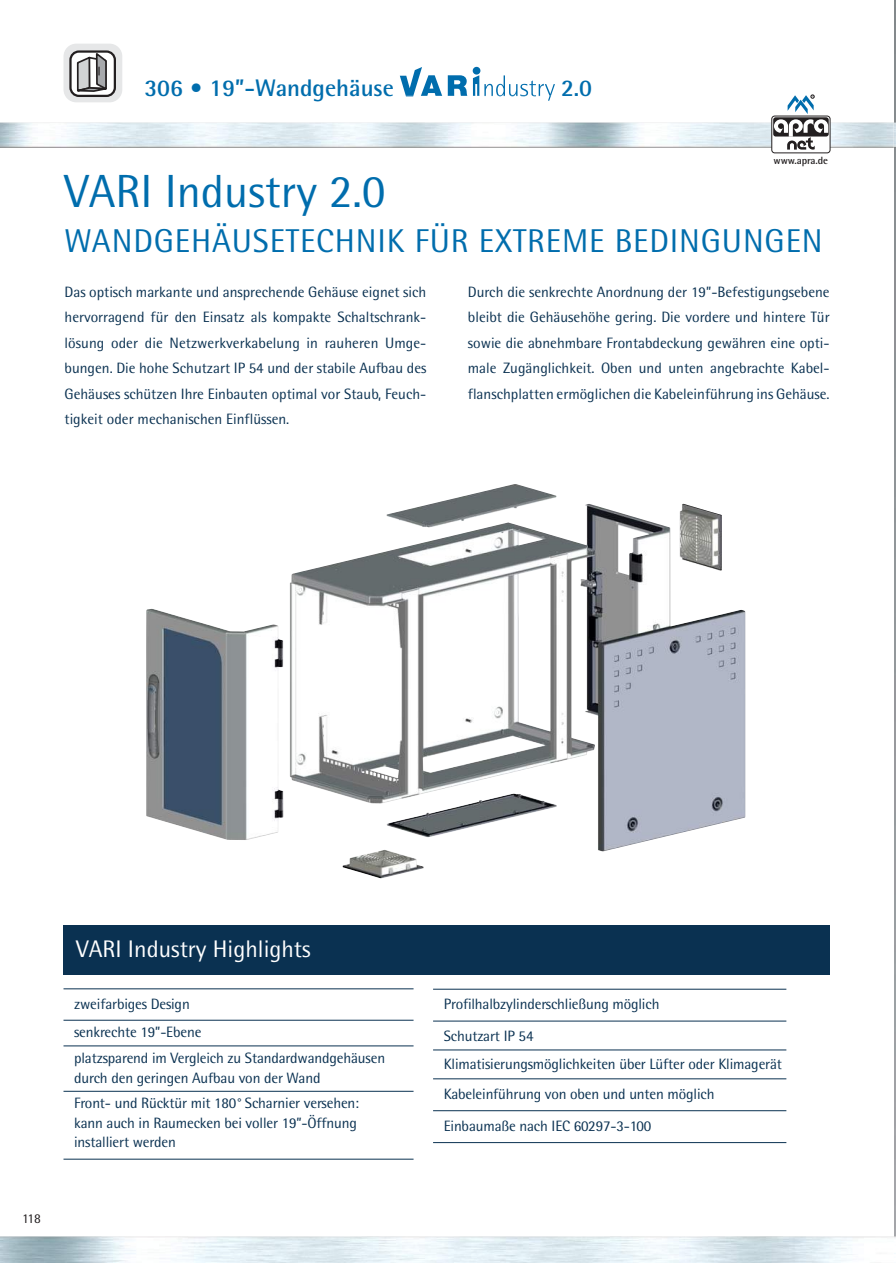
<style>
.page{position:relative;width:896px;height:1263px;background:#fff}
.page>*{position:absolute;margin:0;border:0;box-sizing:border-box;transform-origin:0 0}
.t1{font:46.5px "Agfa Rotis Semisans";color:#006dad}
.t2{font:33px "Agfa Rotis Semisans";letter-spacing:.025em;color:#006dad}
.t3{font:700 24px "Agfa Rotis Semisans";color:#006dad}
.t4{font:24px "Agfa Rotis Semisans";color:#fff}
.t5{font:15px/25.5px "Agfa Rotis Semisans";letter-spacing:-.01em;color:#0a3151}
.t6{font:13.5px "Agfa Rotis Semisans";color:#231f20}
.t7{font:700 10.5px "Agfa Rotis Semisans";letter-spacing:-.005em;color:#231f20}
</style>
<div class="page">
<img style="left:894px;top:0;width:1px;height:1236px">
<img style="left:0;top:122px;width:895px;height:26px">
<div style="left:63px;top:44px;width:59px;height:58px;background:#e6e7e8;border-radius:13px"></div>
<svg style="left:69px;top:50px;width:47px;height:47px"></svg>
<svg style="left:69px;top:50px;width:47px;height:43px"></svg>
<div style="left:771px;top:116px;width:58px;height:37px;border:1px solid #231f20;border-radius:3px"></div>
<svg style="left:772px;top:117px;width:56px;height:20px"></svg>
<svg style="left:773px;top:95px;width:54px;height:55px"></svg>
<svg style="left:399px;top:67px;width:155px;height:34px"></svg>
<img style="left:146px;top:484px;width:598px;height:394px">
<hr style="left:63px;top:988px;width:350px;height:1px;background:#0a3151">
<hr style="left:63px;top:1020px;width:350px;height:1px;background:#0a3151">
<hr style="left:63px;top:1046px;width:350px;height:1px;background:#0a3151">
<hr style="left:63px;top:1091px;width:350px;height:1px;background:#0a3151">
<hr style="left:63px;top:1159px;width:350px;height:1px;background:#0a3151">
<hr style="left:433px;top:989px;width:353px;height:1px;background:#0a3151">
<hr style="left:433px;top:1021px;width:353px;height:1px;background:#0a3151">
<hr style="left:433px;top:1050px;width:353px;height:1px;background:#0a3151">
<hr style="left:433px;top:1078px;width:353px;height:1px;background:#0a3151">
<hr style="left:433px;top:1110px;width:353px;height:1px;background:#0a3151">
<hr style="left:433px;top:1142px;width:353px;height:1px;background:#0a3151">
<div style="left:63px;top:925px;width:766px;height:50px;background:#0a3151"></div>
<h3 class="t3" style="left:144px;top:79px;width:251px">306 • 19”-Wandgehäuse</h3>
<h3 class="t3" style="left:560px;top:79px;width:33px">2.0</h3>
<p class="t7" style="left:773px;top:157px;width:56px">www.apra.de</p>
<h1 class="t1" style="left:64px;top:175px;width:322px">VARI Industry 2.0</h1>
<h2 class="t2" style="left:64px;top:229px;width:759px">WANDGEHÄUSETECHNIK FÜR EXTREME BEDINGUNGEN</h2>
<p class="t5" style="left:64px;top:281px;width:363px;text-align:justify">Das optisch markante und ansprechende Gehäuse eignet sich hervorragend für den Einsatz als kompakte Schaltschrank&shy;lösung oder die Netzwerkverkabelung in rauheren Umge&shy;bungen. Die hohe Schutzart IP 54 und der stabile Aufbau des Gehäuses schützen Ihre Einbauten optimal vor Staub, Feuch&shy;tigkeit oder mechanischen Einflüssen.</p>
<p class="t5" style="left:467px;top:281px;width:363px;text-align:justify">Durch die senkrechte Anordnung der 19”-Befestigungsebene bleibt die Gehäusehöhe gering. Die vordere und hintere Tür sowie die abnehmbare Frontabdeckung gewähren eine opti&shy;male Zugänglichkeit. Oben und unten angebrachte Kabel&shy;flanschplatten ermöglichen die Kabeleinführung ins Gehäuse.</p>
<p class="t6" style="left:22px;top:1214px;width:20px">118</p>
<h3 class="t4" style="left:76px;top:941px;width:236px">VARI Industry Highlights</h3>
<p class="t5" style="left:74px;top:992px;width:129px;line-height:27.8px">zweifarbiges Design senkrechte 19”-Ebene</p>
<p class="t5" style="left:74px;top:1050px;width:312px;line-height:19.5px">platzsparend im Vergleich zu Standardwandgehäusen durch den geringen Aufbau von der Wand</p>
<p class="t5" style="left:74px;top:1095px;width:286px;line-height:19.5px">Front- und Rücktür mit 180° Scharnier versehen: kann auch in Raumecken bei voller 19”-Öffnung installiert werden</p>
<p class="t5" style="left:443px;top:990px;width:217px;line-height:32px">Profilhalbzylinderschließung möglich<br>Schutzart IP 54</p>
<p class="t5" style="left:443px;top:1050px;width:339px;line-height:30.5px">Klimatisierungsmöglichkeiten über Lüfter oder Klimagerät<br>Kabeleinführung von oben und unten möglich</p>
<p class="t5" style="left:443px;top:1115px;width:209px">Einbaumaße nach IEC 60297-3-100</p>
</div>
